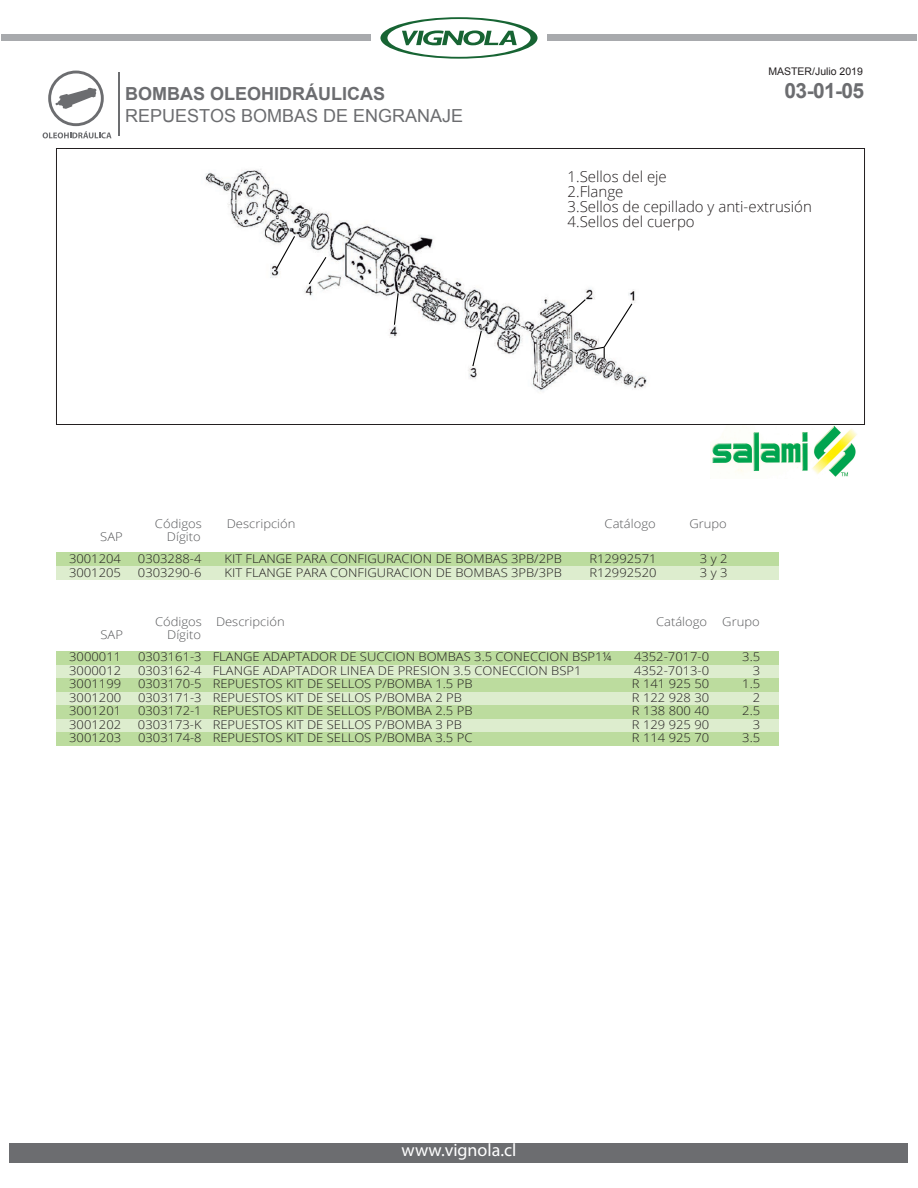
<style>
.page{position:relative;width:918px;height:1188px;background:#fff}
.page>*{position:absolute;margin:0;border:0;box-sizing:border-box;transform-origin:0 0}
.t1{font:700 21px "Arial";color:#6c6d70}
.t2{font:18px "Arial";color:#6c6d70}
.t3{font:700 18px "Arial";color:#6c6d70}
.t4{font:18px "Myriad Pro";color:#fff}
.t5{font:300 15px/15px "Open Sans";color:#231f20}
.t6{font:300 12px "Open Sans";color:#231f20;scale:1.08 1}
.t7{font:300 12px "Open Sans";color:#57585a;scale:1.08 1}
.t8{font:10.5px "Arial";color:#231f20}
</style>
<div class="page">
<img style="left:205px;top:169px;width:442px;height:222px">
<svg style="left:275px;top:235px;width:21px;height:35px"></svg>
<svg style="left:308px;top:256px;width:19px;height:29px"></svg>
<svg style="left:393px;top:292px;width:6px;height:34px"></svg>
<svg style="left:472px;top:330px;width:11px;height:37px"></svg>
<svg style="left:566px;top:298px;width:67px;height:60px"></svg>
<div style="left:456px;top:168px;width:241px;height:84px;background:#fff"></div>
<div style="left:10px;top:1143px;width:898px;height:20px;background:#6c6d70"></div>
<hr style="left:119px;top:73px;width:1px;height:63px;background:#6c6d70">
<svg style="left:43px;top:71px;width:69px;height:67px"></svg>
<svg style="left:380px;top:17px;width:158px;height:42px"></svg>
<div style="left:2px;top:35px;width:369px;height:6px;background:#a8aaad"></div>
<div style="left:547px;top:35px;width:369px;height:6px;background:#a8aaad"></div>
<div style="left:56px;top:553px;width:723px;height:13px;background:#bcdc9e"></div>
<div style="left:56px;top:566px;width:723px;height:14px;background:#ddedce"></div>
<div style="left:57px;top:651px;width:722px;height:13px;background:#bcdc9e"></div>
<div style="left:57px;top:664px;width:722px;height:14px;background:#ddedce"></div>
<div style="left:57px;top:678px;width:722px;height:14px;background:#bcdc9e"></div>
<div style="left:56px;top:705px;width:723px;height:14px;background:#bcdc9e"></div>
<div style="left:56px;top:719px;width:723px;height:13px;background:#ddedce"></div>
<div style="left:56px;top:732px;width:723px;height:14px;background:#bcdc9e"></div>
<div style="left:57px;top:692px;width:722px;height:13px;background:#ddedce"></div>
<img style="left:710px;top:425px;width:147px;height:52px">
<p class="t8" style="left:768px;top:65px;width:96px">MASTER/Julio 2019</p>
<h2 class="t3" style="left:125px;top:82px;width:261px">BOMBAS OLEOHIDRÁULICAS</h2>
<h1 class="t1" style="left:785px;top:77px;width:81px">03-01-05</h1>
<h2 class="t2" style="left:125px;top:104px;width:340px">REPUESTOS BOMBAS DE ENGRANAJE</h2>
<p class="t5" style="left:568px;top:169px;width:246px">1.Sellos del eje<br>2.Flange<br>3.Sellos de cepillado y anti-extrusión<br>4.Sellos del cuerpo</p>
<p class="t7" style="left:155px;top:515px;width:45px">Códigos</p>
<p class="t7" style="left:227px;top:515px;width:65px">Descripción</p>
<p class="t7" style="left:605px;top:515px;width:49px">Catálogo</p>
<p class="t7" style="left:689px;top:515px;width:36px">Grupo</p>
<p class="t7" style="left:100px;top:529px;width:22px">SAP</p>
<p class="t7" style="left:167px;top:529px;width:33px">Dígito</p>
<p class="t6" style="left:69px;top:551px;width:50px">3001204</p>
<p class="t6" style="left:138px;top:551px;width:60px">0303288-4</p>
<p class="t6" style="left:225px;top:551px;width:314px">KIT FLANGE PARA CONFIGURACION DE BOMBAS 3PB/2PB</p>
<p class="t6" style="left:589px;top:551px;width:64px">R12992571</p>
<p class="t6" style="left:700px;top:551px;width:27px">3 y 2</p>
<p class="t6" style="left:69px;top:564px;width:50px">3001205</p>
<p class="t6" style="left:138px;top:564px;width:60px">0303290-6</p>
<p class="t6" style="left:225px;top:564px;width:314px">KIT FLANGE PARA CONFIGURACION DE BOMBAS 3PB/3PB</p>
<p class="t6" style="left:589px;top:564px;width:64px">R12992520</p>
<p class="t6" style="left:700px;top:564px;width:27px">3 y 3</p>
<p class="t7" style="left:155px;top:613px;width:121px">Códigos Descripción</p>
<p class="t7" style="left:656px;top:613px;width:49px">Catálogo</p>
<p class="t7" style="left:722px;top:613px;width:36px">Grupo</p>
<p class="t7" style="left:101px;top:627px;width:22px">SAP</p>
<p class="t7" style="left:167px;top:627px;width:33px">Dígito</p>
<p class="t6" style="left:69px;top:649px;width:50px">3000011</p>
<p class="t6" style="left:138px;top:649px;width:440px">0303161-3 FLANGE ADAPTADOR DE SUCCION BOMBAS 3.5 CONECCION BSP1¼</p>
<p class="t6" style="left:634px;top:649px;width:71px">4352-7017-0</p>
<p class="t6" style="left:742px;top:649px;width:18px">3.5</p>
<p class="t6" style="left:69px;top:662px;width:50px">3000012</p>
<p class="t6" style="left:138px;top:662px;width:412px">0303162-4 FLANGE ADAPTADOR LINEA DE PRESION 3.5 CONECCION BSP1</p>
<p class="t6" style="left:634px;top:662px;width:71px">4352-7013-0</p>
<p class="t6" style="left:753px;top:662px;width:8px">3</p>
<p class="t6" style="left:69px;top:676px;width:50px">3001199</p>
<p class="t6" style="left:138px;top:676px;width:311px">0303170-5 REPUESTOS KIT DE SELLOS P/BOMBA 1.5 PB</p>
<p class="t6" style="left:632px;top:676px;width:73px">R 141 925 50</p>
<p class="t6" style="left:742px;top:676px;width:18px">1.5</p>
<p class="t6" style="left:69px;top:689px;width:50px">3001200</p>
<p class="t6" style="left:138px;top:689px;width:301px">0303171-3 REPUESTOS KIT DE SELLOS P/BOMBA 2 PB</p>
<p class="t6" style="left:632px;top:689px;width:73px">R 122 928 30</p>
<p class="t6" style="left:753px;top:689px;width:8px">2</p>
<p class="t6" style="left:69px;top:703px;width:50px">3001201</p>
<p class="t6" style="left:138px;top:703px;width:311px">0303172-1 REPUESTOS KIT DE SELLOS P/BOMBA 2.5 PB</p>
<p class="t6" style="left:632px;top:703px;width:73px">R 138 800 40</p>
<p class="t6" style="left:742px;top:703px;width:18px">2.5</p>
<p class="t6" style="left:69px;top:716px;width:50px">3001202</p>
<p class="t6" style="left:138px;top:716px;width:302px">0303173-K REPUESTOS KIT DE SELLOS P/BOMBA 3 PB</p>
<p class="t6" style="left:632px;top:716px;width:73px">R 129 925 90</p>
<p class="t6" style="left:753px;top:716px;width:8px">3</p>
<p class="t6" style="left:69px;top:730px;width:50px">3001203</p>
<p class="t6" style="left:138px;top:730px;width:311px">0303174-8 REPUESTOS KIT DE SELLOS P/BOMBA 3.5 PC</p>
<p class="t6" style="left:632px;top:730px;width:73px">R 114 925 70</p>
<p class="t6" style="left:742px;top:730px;width:18px">3.5</p>
<h2 class="t4" style="left:402px;top:1139px;width:116px">www.vignola.cl</h2>
</div>
